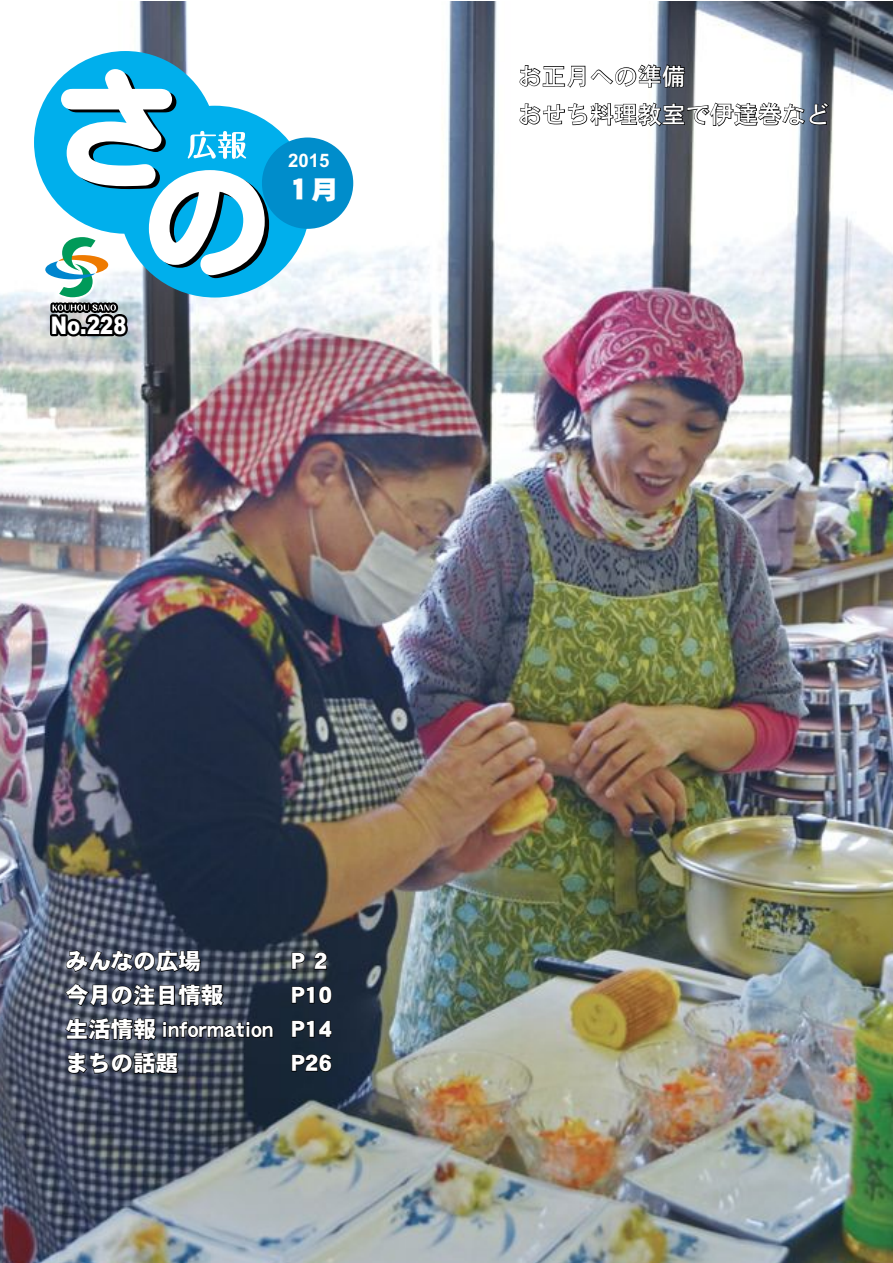
<style>
.page{position:relative;width:893px;height:1263px;background:#fff}
.page>*{position:absolute;margin:0;border:0;box-sizing:border-box;transform-origin:0 0}
.t1{font:33px "DF Gothic Std W12 90 msp RKSJ H";color:#fff}
.t2{font:900 24.3px "Arial";color:#fff;scale:.8 1}
.t3{font:24px/38.2px "DFHS Gothic Std W5";color:#fff}
.t4{font:22.5px/34px "DFHS Gothic Std W9";color:#fff;text-align:justify}
.t5{font:700 18.6px "Arial";color:#fff}
.s1{font-size:25.5px}
</style>
<div class="page">
<img style="left:0;top:1px;width:892px;height:1262px">
<svg style="left:34px;top:51px;width:277px;height:246px"></svg>
<div style="left:262px;top:138px;width:91px;height:91px;background:#008dcb;border-radius:50%"></div>
<svg style="left:37px;top:69px;width:232px;height:272px"></svg>
<svg style="left:291px;top:952px;width:15px;height:18px"></svg>
<svg style="left:314px;top:951px;width:14px;height:19px"></svg>
<svg style="left:291px;top:985px;width:41px;height:19px"></svg>
<svg style="left:291px;top:1020px;width:42px;height:18px"></svg>
<svg style="left:64px;top:949px;width:210px;height:127px;background:#373e4c"></svg>
<svg style="left:291px;top:1053px;width:41px;height:20px"></svg>
<svg style="left:519px;top:63px;width:167px;height:26px"></svg>
<svg style="left:519px;top:102px;width:311px;height:38px"></svg>
<p class="t2" style="left:51px;top:308px;width:96px">No.228</p>
<p class="t5" style="left:288px;top:148px;width:43px">2015</p>
<h1 class="t1" style="left:289px;top:170px;width:49px">1<span class="s1">月</span></h1>
<p class="t3" style="left:518px;top:57px;width:313px">お正月への準備<br>おせち料理教室で伊達巻など</p>
<p class="t4" style="left:66px;top:944px;width:136px">みんなの広場</p>
<p class="t4" style="left:287px;top:944px;width:46px">Ｐ２</p>
<p class="t4" style="left:66px;top:978px;width:159px">今月の注目情報</p>
<p class="t4" style="left:66px;top:978px;width:272px;text-indent:221px">Ｐ１０生活情報 information Ｐ１４まちの話題</p>
<p class="t4" style="left:287px;top:1046px;width:51px">Ｐ２６</p>
</div>
